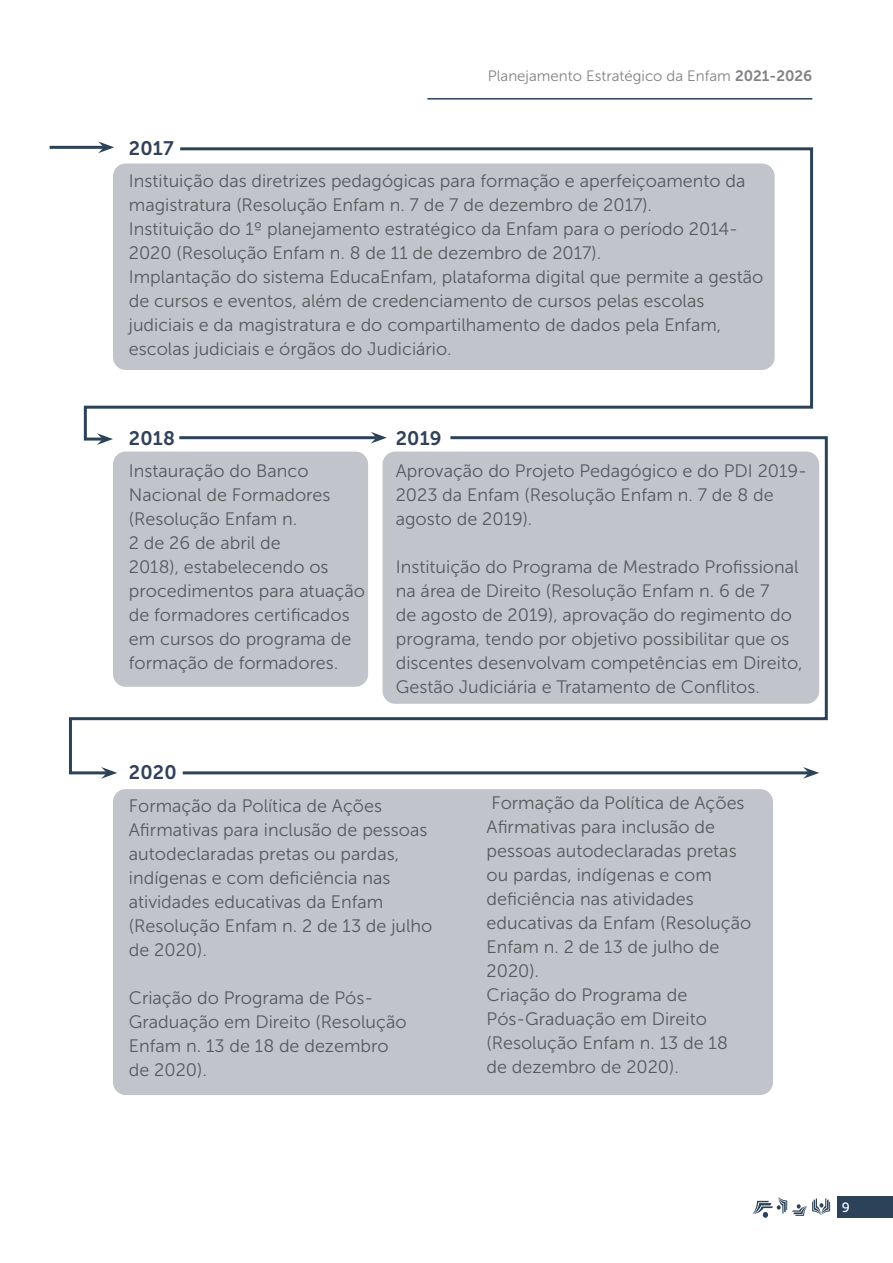
<style>
.page{position:relative;width:893px;height:1263px;background:#fff}
.page>*{position:absolute;margin:0;border:0;box-sizing:border-box;transform-origin:0 0}
.t1{font:19.5px "Museo Sans 700";letter-spacing:.01em;color:#31415a}
.t2{font:18px/24px "Museo Sans 300";color:#58595b}
.t3{font:15px "Museo Sans 300";color:#808285}
.t4{font:13.5px "Museo Sans 500";color:#fff}
.s1{font-family:"Museo Sans 700"}
</style>
<div class="page">
<hr style="left:427px;top:98px;width:385px;height:2px;background:#2c4259">
<svg style="left:752px;top:1197px;width:78px;height:21px"></svg>
<div style="left:837px;top:1197px;width:56px;height:21px;background:#2c4259"></div>
<div style="left:113px;top:789px;width:660px;height:306px;background:#c2c4cc;border-radius:13px"></div>
<svg style="left:803px;top:776px;width:8px;height:3px"></svg>
<svg style="left:69px;top:436px;width:759px;height:340px"></svg>
<svg style="left:101px;top:767px;width:16px;height:12px"></svg>
<hr style="left:50px;top:146px;width:54px;height:3px;background:#2c4259">
<svg style="left:98px;top:141px;width:13px;height:5px"></svg>
<svg style="left:82px;top:146px;width:733px;height:296px"></svg>
<svg style="left:97px;top:433px;width:16px;height:12px"></svg>
<p class="t3" style="left:488px;top:67px;width:326px">Planejamento Estratégico da Enfam <span class="s1">2021-2026</span></p>
<p class="t1" style="left:129px;top:137px;width:46px">2017</p>
<p class="t2" style="left:129px;top:169px;width:636px">Instituição das diretrizes pedagógicas para formação e aperfeiçoamento da magistratura (Resolução Enfam n. 7 de 7 de dezembro de 2017).<br>Instituição do 1º planejamento estratégico da Enfam para o período 2014- 2020 (Resolução Enfam n. 8 de 11 de dezembro de 2017).<br>Implantação do sistema EducaEnfam, plataforma digital que permite a gestão de cursos e eventos, além de credenciamento de cursos pelas escolas judiciais e da magistratura e do compartilhamento de dados pela Enfam, escolas judiciais e órgãos do Judiciário.</p>
<p class="t1" style="left:129px;top:427px;width:48px">2018</p>
<p class="t2" style="left:129px;top:459px;width:238px">Instauração do Banco<br>Nacional de Formadores (Resolução Enfam n.<br>2 de 26 de abril de<br>2018), estabelecendo os procedimentos para atuação de formadores certificados em cursos do programa de formação de formadores.</p>
<p class="t1" style="left:396px;top:427px;width:47px">2019</p>
<p class="t2" style="left:396px;top:459px;width:413px">Aprovação do Projeto Pedagógico e do PDI 2019-<br>2023 da Enfam (Resolução Enfam n. 7 de 8 de agosto de 2019).</p>
<p class="t2" style="left:396px;top:555px;width:408px">Instituição do Programa de Mestrado Profissional na área de Direito (Resolução Enfam n. 6 de 7<br>de agosto de 2019), aprovação do regimento do programa, tendo por objetivo possibilitar que os discentes desenvolvam competências em Direito, Gestão Judiciária e Tratamento de Conflitos.</p>
<p class="t1" style="left:129px;top:761px;width:49px">2020</p>
<p class="t2" style="left:129px;top:793px;width:305px">Formação da Política de Ações<br>Afirmativas para inclusão de pessoas autodeclaradas pretas ou pardas, indígenas e com deficiência nas atividades educativas da Enfam (Resolução Enfam n. 2 de 13 de julho de 2020).</p>
<p class="t2" style="left:129px;top:985px;width:279px">Criação do Programa de Pós-<br>Graduação em Direito (Resolução<br>Enfam n. 13 de 18 de dezembro de 2020).</p>
<p class="t2" style="left:487px;top:791px;width:266px">Formação da Política de Ações<br>Afirmativas para inclusão de pessoas autodeclaradas pretas ou pardas, indígenas e com deficiência nas atividades educativas da Enfam (Resolução<br>Enfam n. 2 de 13 de julho de<br>2020).<br>Criação do Programa de<br>Pós-Graduação em Direito (Resolução Enfam n. 13 de 18 de dezembro de 2020).</p>
<p class="t4" style="left:842px;top:1200px;width:10px">9</p>
</div>
